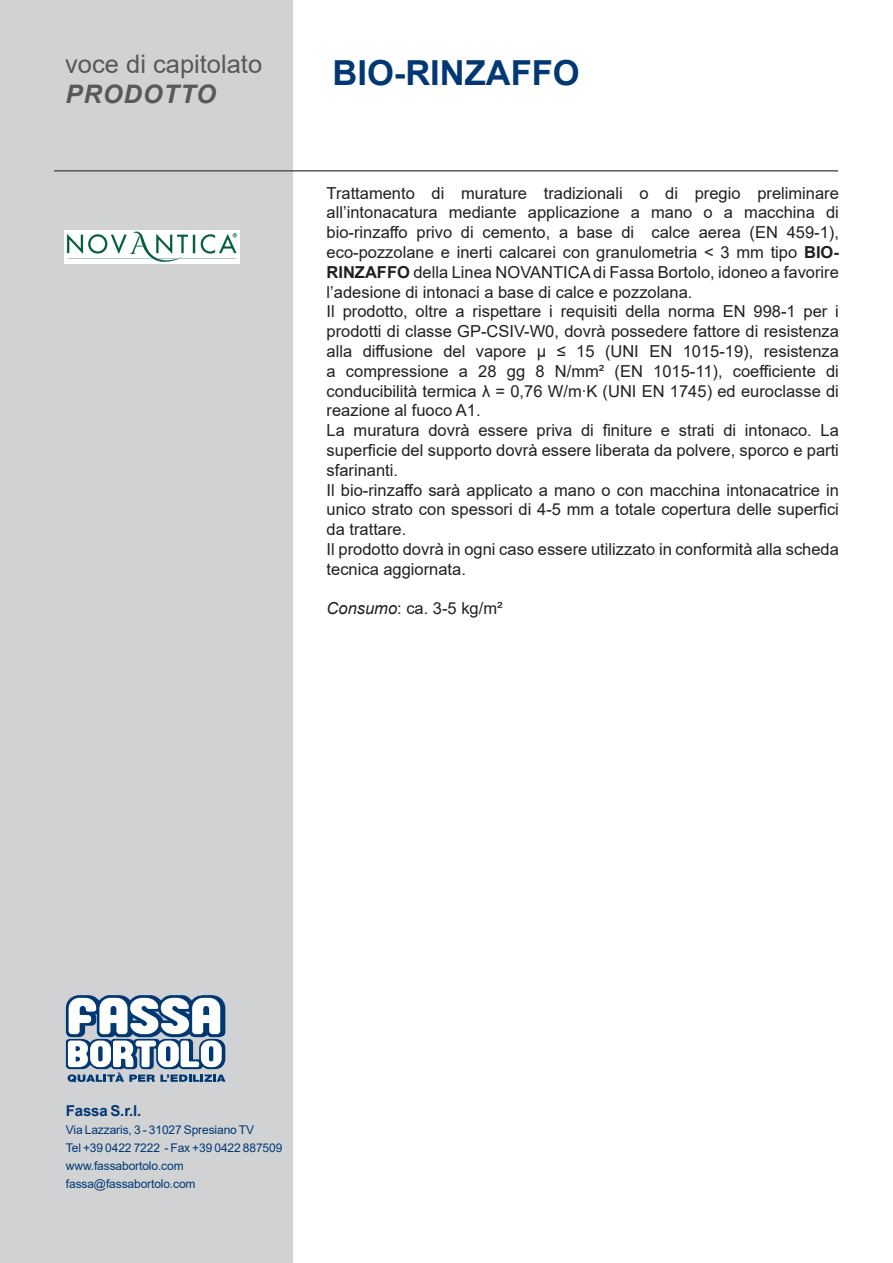
<style>
.page{position:relative;width:893px;height:1263px;background:#fff}
.page>*{position:absolute;margin:0;border:0;box-sizing:border-box;transform-origin:0 0}
.t1{font:700 34.5px "Arial";color:#013874}
.t2{font:25.5px "Arial";color:#57585a}
.t3{font:italic 700 25.5px "Arial";letter-spacing:.035em;color:#57585a}
.t4{font:16.5px/19.8px "Arial";color:#231f20;text-align:justify}
.t5{font:700 15px "Arial";letter-spacing:-.01em;color:#013874}
.t6{font:12px/18px "Arial";letter-spacing:-.01em;color:#013874}
.s1{font-weight:700}
.s2{font-style:italic}
</style>
<div class="page">
<div style="left:0;top:0;width:293px;height:1263px;background:#d1d2d4"></div>
<img style="left:65px;top:230px;width:174px;height:34px">
<svg style="left:66px;top:995px;width:160px;height:87px;background:#9eb1c6"></svg>
<hr style="left:54px;top:170px;width:784px;height:2px;background:#57585a">
<h2 class="t2" style="left:65px;top:46px;width:199px">voce di capitolato</h2>
<h2 class="t3" style="left:66px;top:77px;width:152px">PRODOTTO</h2>
<p class="t1" style="left:333px;top:49px;width:249px">BIO-RINZAFFO</p>
<p class="t4" style="left:327px;top:183px;width:514px">Trattamento di murature tradizionali o di pregio preliminare all’intonacatura mediante applicazione a mano o a macchina di bio-rinzaffo privo di cemento, a base di calce aerea (EN 459-1), eco-pozzolane e inerti calcarei con granulometria &lt; 3 mm tipo <span class="s1">BIO-RINZAFFO</span> della Linea NOVANTICA di Fassa Bortolo, idoneo a favorire l’adesione di intonaci a base di calce e pozzolana.</p>
<p class="t4" style="left:327px;top:302px;width:514px">Il prodotto, oltre a rispettare i requisiti della norma EN 998-1 per i prodotti di classe GP-CSIV-W0, dovrà possedere fattore di resistenza alla diffusione del vapore µ ≤ 15 (UNI EN 1015-19), resistenza a compressione a 28 gg 8 N/mm² (EN 1015-11), coefficiente di conducibilità termica λ = 0,76 W/m∙K (UNI EN 1745) ed euroclasse di reazione al fuoco A1.</p>
<p class="t4" style="left:327px;top:420px;width:514px">La muratura dovrà essere priva di finiture e strati di intonaco. La superficie del supporto dovrà essere liberata da polvere, sporco e parti sfarinanti.</p>
<p class="t4" style="left:327px;top:480px;width:514px">Il bio-rinzaffo sarà applicato a mano o con macchina intonacatrice in unico strato con spessori di 4-5 mm a totale copertura delle superfici da trattare.</p>
<p class="t4" style="left:327px;top:539px;width:514px">Il prodotto dovrà in ogni caso essere utilizzato in conformità alla scheda tecnica aggiornata.</p>
<p class="t4" style="left:327px;top:599px;width:178px"><span class="s2">Consumo</span>: ca. 3-5 kg/m²</p>
<p class="t5" style="left:66px;top:1100px;width:77px">Fassa S.r.l.</p>
<p class="t6" style="left:66px;top:1121px;width:218px">Via Lazzaris, 3 - 31027 Spresiano TV<br>Tel +39 0422 7222 - Fax +39 0422 887509 www.fassabortolo.com fassa@fassabortolo.com</p>
</div>
